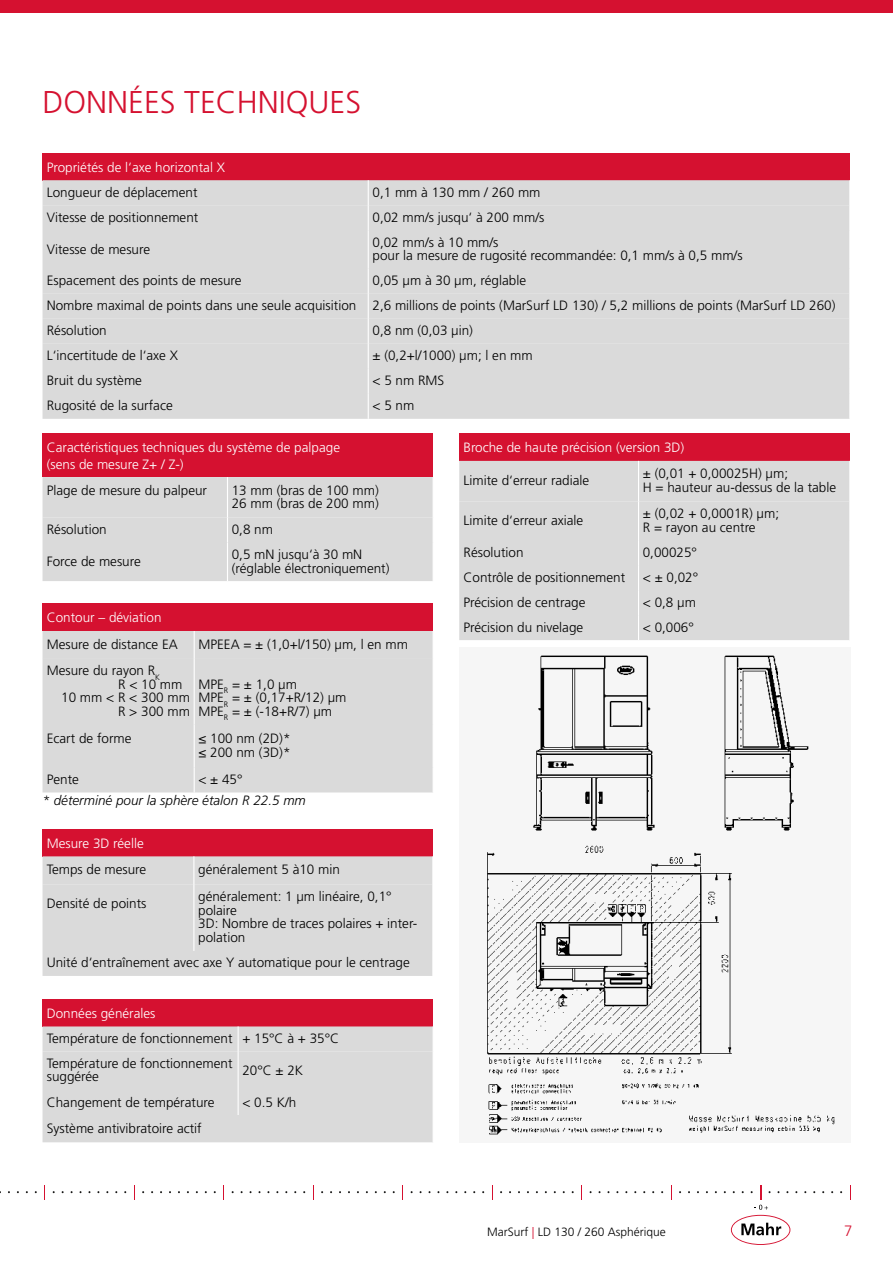
<style>
.page{position:relative;width:893px;height:1263px;background:#fff}
.page>*{position:absolute;margin:0;border:0;box-sizing:border-box;transform-origin:0 0}
.Headline_1{font:300 31.5px "Frutiger LT Pro";color:#d51130}
.t1{font:300 15px "Frutiger LT Pro";color:#d51130}
.Tabelleninhalt{font:300 13.5px/13.5px "Frutiger LT Pro";color:#000}
.Tabellenkopfzeile{font:300 13.5px/16.2px "Frutiger LT Pro";color:#fff}
.Tabellenkopfzeile-2{font:italic 300 13.5px "Frutiger LT Pro";color:#000}
.t2{font:300 12px "Frutiger LT Pro";color:#000}
.s1{color:#d51130}
</style>
<div class="page">
<div style="left:43px;top:153px;width:807px;height:27px;background:#d51130"></div>
<div style="left:43px;top:180px;width:806px;height:239px;background:#dadada"></div>
<div style="left:43px;top:205px;width:806px;height:139px;background:#dadada"></div>
<svg style="left:368px;top:180px;width:1px;height:50px"></svg>
<svg style="left:849px;top:180px;width:1px;height:50px"></svg>
<hr style="left:368px;top:230px;width:1px;height:39px;background:#fff">
<svg style="left:368px;top:269px;width:1px;height:150px"></svg>
<svg style="left:849px;top:269px;width:1px;height:150px"></svg>
<div style="left:43px;top:434px;width:390px;height:43px;background:#d51130"></div>
<div style="left:43px;top:477px;width:390px;height:104px;background:#dadada"></div>
<hr style="left:227px;top:543px;width:1px;height:38px;background:#fff">
<div style="left:459px;top:434px;width:391px;height:27px;background:#d51130"></div>
<div style="left:459px;top:461px;width:390px;height:41px;background:#dadada"></div>
<div style="left:459px;top:502px;width:390px;height:138px;background:#dadada"></div>
<hr style="left:638px;top:461px;width:1px;height:41px;background:#fff">
<hr style="left:638px;top:502px;width:1px;height:38px;background:#fff">
<svg style="left:638px;top:540px;width:1px;height:100px"></svg>
<svg style="left:849px;top:540px;width:1px;height:100px"></svg>
<div style="left:43px;top:604px;width:390px;height:27px;background:#d51130"></div>
<div style="left:43px;top:659px;width:390px;height:133px;background:#dadada"></div>
<div style="left:43px;top:631px;width:390px;height:28px;background:#dadada"></div>
<hr style="left:194px;top:659px;width:1px;height:65px;background:#fff">
<hr style="left:194px;top:724px;width:1px;height:43px;background:#fff">
<svg style="left:194px;top:767px;width:1px;height:25px"></svg>
<div style="left:43px;top:829px;width:390px;height:27px;background:#d51130"></div>
<div style="left:43px;top:856px;width:390px;height:120px;background:#dadada"></div>
<div style="left:43px;top:999px;width:390px;height:27px;background:#d51130"></div>
<div style="left:43px;top:1026px;width:390px;height:116px;background:#dadada"></div>
<div style="left:459px;top:647px;width:391px;height:495px;background:#f6f6f6"></div>
<img style="left:487px;top:655px;width:348px;height:480px">
<div style="left:0;top:0;width:893px;height:13px;background:#d51130"></div>
<svg style="left:44px;top:1185px;width:1px;height:15px"></svg>
<svg style="left:134px;top:1185px;width:1px;height:15px"></svg>
<svg style="left:223px;top:1185px;width:1px;height:15px"></svg>
<svg style="left:313px;top:1185px;width:1px;height:15px"></svg>
<svg style="left:402px;top:1185px;width:1px;height:15px"></svg>
<svg style="left:492px;top:1185px;width:1px;height:15px"></svg>
<svg style="left:581px;top:1185px;width:1px;height:15px"></svg>
<svg style="left:671px;top:1185px;width:1px;height:15px"></svg>
<svg style="left:850px;top:1185px;width:1px;height:15px"></svg>
<svg style="left:724px;top:1185px;width:73px;height:60px"></svg>
<p class="Headline_1" style="left:43px;top:83px;width:320px">DONNÉES TECHNIQUES</p>
<p class="Tabellenkopfzeile" style="left:47px;top:159px;width:180px">Propriétés de l‘axe horizontal X</p>
<p class="Tabelleninhalt" style="left:47px;top:185px;width:152px">Longueur de déplacement</p>
<p class="Tabelleninhalt" style="left:372px;top:185px;width:170px">0,1 mm à 130 mm / 260 mm</p>
<p class="Tabelleninhalt" style="left:47px;top:210px;width:153px">Vitesse de positionnement</p>
<p class="Tabelleninhalt" style="left:372px;top:210px;width:173px">0,02 mm/s jusqu‘ à 200 mm/s</p>
<p class="Tabelleninhalt" style="left:47px;top:242px;width:105px">Vitesse de mesure</p>
<p class="Tabelleninhalt" style="left:372px;top:235px;width:128px">0,02 mm/s à 10 mm/s</p>
<p class="Tabelleninhalt" style="left:372px;top:249px;width:372px">pour la mesure de rugosité recommandée: 0,1 mm/s à 0,5 mm/s</p>
<p class="Tabelleninhalt" style="left:47px;top:274px;width:196px">Espacement des points de mesure</p>
<p class="Tabelleninhalt" style="left:372px;top:274px;width:155px">0,05 μm à 30 μm, réglable</p>
<p class="Tabelleninhalt" style="left:47px;top:299px;width:311px">Nombre maximal de points dans une seule acquisition</p>
<p class="Tabelleninhalt" style="left:372px;top:299px;width:464px">2,6 millions de points (MarSurf LD 130) / 5,2 millions de points (MarSurf LD 260)</p>
<p class="Tabelleninhalt" style="left:47px;top:324px;width:62px">Résolution</p>
<p class="Tabelleninhalt" style="left:372px;top:324px;width:102px">0,8 nm (0,03 μin)</p>
<p class="Tabelleninhalt" style="left:47px;top:349px;width:133px">L‘incertitude de l‘axe X</p>
<p class="Tabelleninhalt" style="left:372px;top:349px;width:162px">± (0,2+l/1000) μm; l en mm</p>
<p class="Tabelleninhalt" style="left:47px;top:374px;width:97px">Bruit du système</p>
<p class="Tabelleninhalt" style="left:372px;top:374px;width:73px">&lt; 5 nm RMS</p>
<p class="Tabelleninhalt" style="left:47px;top:399px;width:128px">Rugosité de la surface</p>
<p class="Tabelleninhalt" style="left:372px;top:399px;width:43px">&lt; 5 nm</p>
<p class="Tabellenkopfzeile" style="left:47px;top:440px;width:295px">Caractéristiques techniques du système de palpage (sens de mesure Z+ / Z-)</p>
<p class="Tabelleninhalt" style="left:47px;top:483px;width:162px">Plage de mesure du palpeur</p>
<p class="Tabelleninhalt" style="left:232px;top:483px;width:149px">13 mm (bras de 100 mm)</p>
<p class="Tabelleninhalt" style="left:232px;top:497px;width:149px">26 mm (bras de 200 mm)</p>
<p class="Tabelleninhalt" style="left:47px;top:523px;width:62px">Résolution</p>
<p class="Tabelleninhalt" style="left:232px;top:523px;width:43px">0,8 nm</p>
<p class="Tabelleninhalt" style="left:47px;top:554px;width:96px">Force de mesure</p>
<p class="Tabelleninhalt" style="left:232px;top:548px;width:159px">0,5 mN jusqu‘à 30 mN (réglable électroniquement)</p>
<p class="Tabellenkopfzeile" style="left:463px;top:440px;width:222px">Broche de haute précision (version 3D)</p>
<p class="Tabelleninhalt" style="left:463px;top:474px;width:127px">Limite d‘erreur radiale</p>
<p class="Tabelleninhalt" style="left:643px;top:467px;width:147px">± (0,01 + 0,00025H) μm;</p>
<p class="Tabelleninhalt" style="left:643px;top:481px;width:195px">H = hauteur au-dessus de la table</p>
<p class="Tabelleninhalt" style="left:463px;top:513px;width:121px">Limite d‘erreur axiale</p>
<p class="Tabelleninhalt" style="left:643px;top:507px;width:138px">± (0,02 + 0,0001R) μm;</p>
<p class="Tabelleninhalt" style="left:643px;top:520px;width:114px">R = rayon au centre</p>
<p class="Tabelleninhalt" style="left:463px;top:545px;width:62px">Résolution</p>
<p class="Tabelleninhalt" style="left:643px;top:545px;width:56px">0,00025°</p>
<p class="Tabelleninhalt" style="left:463px;top:570px;width:163px">Contrôle de positionnement</p>
<p class="Tabelleninhalt" style="left:643px;top:570px;width:57px">&lt; ± 0,02°</p>
<p class="Tabelleninhalt" style="left:463px;top:595px;width:124px">Précision de centrage</p>
<p class="Tabelleninhalt" style="left:643px;top:595px;width:55px">&lt; 0,8 μm</p>
<p class="Tabelleninhalt" style="left:463px;top:620px;width:121px">Précision du nivelage</p>
<p class="Tabelleninhalt" style="left:643px;top:620px;width:53px">&lt; 0,006°</p>
<p class="Tabellenkopfzeile" style="left:47px;top:610px;width:116px">Contour – déviation</p>
<p class="Tabelleninhalt" style="left:47px;top:638px;width:133px">Mesure de distance EA</p>
<p class="Tabelleninhalt" style="left:198px;top:638px;width:211px">MPEEA = ± (1,0+l/150) μm, l en mm</p>
<p class="Tabelleninhalt" style="left:47px;top:664px;width:115px">Mesure du rayon R<sub>K</sub></p>
<p class="Tabelleninhalt" style="left:118px;top:677px;width:66px">R &lt; 10 mm</p>
<p class="Tabelleninhalt" style="left:61px;top:691px;width:130px">10 mm &lt; R &lt; 300 mm</p>
<p class="Tabelleninhalt" style="left:118px;top:704px;width:73px">R &gt; 300 mm</p>
<p class="Tabelleninhalt" style="left:198px;top:677px;width:100px">MPE<sub>R</sub> = ± 1,0 μm</p>
<p class="Tabelleninhalt" style="left:198px;top:691px;width:149px">MPE<sub>R</sub> = ± (0,17+R/12) μm</p>
<p class="Tabelleninhalt" style="left:198px;top:704px;width:135px">MPE<sub>R</sub> = ± (-18+R/7) μm</p>
<p class="Tabelleninhalt" style="left:47px;top:732px;width:86px">Ecart de forme</p>
<p class="Tabelleninhalt" style="left:198px;top:732px;width:94px">≤ 100 nm (2D)*</p>
<p class="Tabelleninhalt" style="left:198px;top:745px;width:94px">≤ 200 nm (3D)*</p>
<p class="Tabelleninhalt" style="left:47px;top:773px;width:34px">Pente</p>
<p class="Tabelleninhalt" style="left:198px;top:773px;width:46px">&lt; ± 45°</p>
<p class="Tabellenkopfzeile-2" style="left:43px;top:792px;width:265px">* déterminé pour la sphère étalon R 22.5 mm</p>
<p class="Tabellenkopfzeile" style="left:47px;top:835px;width:99px">Mesure 3D réelle</p>
<p class="Tabelleninhalt" style="left:47px;top:863px;width:101px">Temps de mesure</p>
<p class="Tabelleninhalt" style="left:198px;top:863px;width:143px">généralement 5 à10 min</p>
<p class="Tabelleninhalt" style="left:47px;top:897px;width:101px">Densité de points</p>
<p class="Tabelleninhalt" style="left:198px;top:890px;width:195px">généralement: 1 μm linéaire, 0,1° polaire</p>
<p class="Tabelleninhalt" style="left:198px;top:917px;width:221px">3D: Nombre de traces polaires + inter&shy;polation</p>
<p class="Tabelleninhalt" style="left:47px;top:956px;width:365px">Unité d‘entraînement avec axe Y automatique pour le centrage</p>
<p class="Tabellenkopfzeile" style="left:47px;top:1005px;width:110px">Données générales</p>
<p class="Tabelleninhalt" style="left:47px;top:1032px;width:187px">Température de fonctionnement</p>
<p class="Tabelleninhalt" style="left:242px;top:1032px;width:98px">+ 15°C à + 35°C</p>
<p class="Tabelleninhalt" style="left:47px;top:1057px;width:187px">Température de fonctionnement suggérée</p>
<p class="Tabelleninhalt" style="left:242px;top:1063px;width:62px">20°C ± 2K</p>
<p class="Tabelleninhalt" style="left:47px;top:1095px;width:169px">Changement de température</p>
<p class="Tabelleninhalt" style="left:242px;top:1095px;width:55px">&lt; 0.5 K/h</p>
<p class="Tabelleninhalt" style="left:47px;top:1121px;width:156px">Système antivibratoire actif</p>
<p class="t2" style="left:487px;top:1224px;width:180px">MarSurf <span class="s1">|</span> LD 130 / 260 Asphérique</p>
<p class="t1" style="left:844px;top:1222px;width:10px">7</p>
</div>
